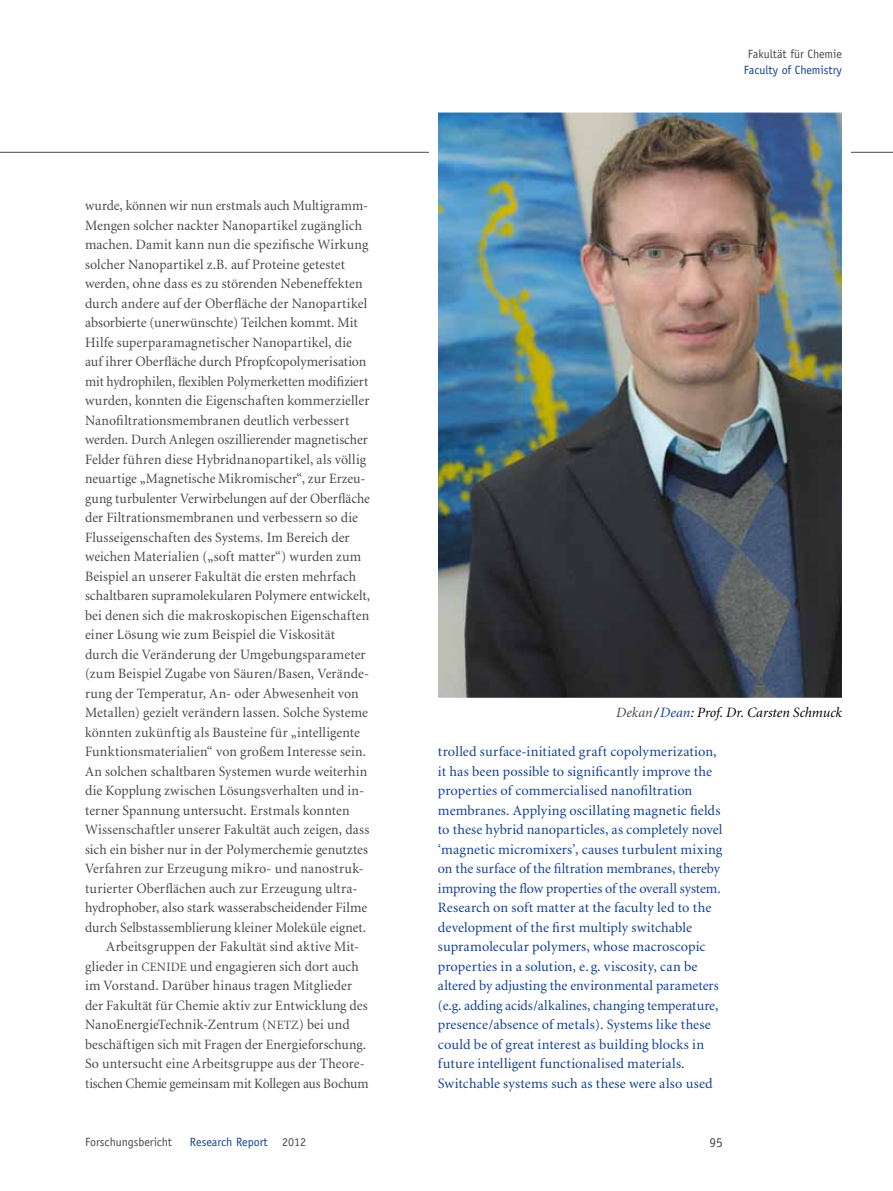
<style>
.page{position:relative;width:893px;height:1191px;background:#fff}
.page>*{position:absolute;margin:0;border:0;box-sizing:border-box;transform-origin:0 0}
.t1{font:14.25px "Minion";letter-spacing:.01em;color:#494948}
.t2{font:14.25px/19.5px "Minion";letter-spacing:.01em;color:#134094}
.t3{font:14.25px "Minion";letter-spacing:.01em;color:#494948;scale:.95 1}
.t4{font:14.25px "Minion";letter-spacing:.01em;color:#494948;scale:.96 1}
.t5{font:14.25px "Minion";letter-spacing:-.01em;color:#494948;scale:.95 1}
.t6{font:italic 14.25px "Minion";color:#000}
.t7{font:13.5px "Officina Sans";color:#494948}
.t8{font:12px "Officina Sans";color:#134094}
.t9{font:12px "Officina Sans";color:#494948}
.s1{font-size:12.75px}
.s2{color:#494948}
.s3{color:#134094}
</style>
<div class="page">
<hr style="left:0;top:152px;width:893px;height:1px;background:#494948">
<img style="left:424px;top:112px;width:431px;height:586px">
<p class="t3" style="left:85px;top:198px;width:299px">wurde, können wir nun erstmals auch Multigramm-</p>
<p class="t1" style="left:85px;top:218px;width:279px">Mengen solcher nackter Nanopartikel zugänglich</p>
<p class="t1" style="left:85px;top:237px;width:285px">machen. Damit kann nun die spezifische Wirkung</p>
<p class="t1" style="left:85px;top:257px;width:262px">solcher Nanopartikel z.B. auf Proteine getestet</p>
<p class="t1" style="left:85px;top:276px;width:279px">werden, ohne dass es zu störenden Nebeneffekten</p>
<p class="t1" style="left:85px;top:296px;width:284px">durch andere auf der Oberfläche der Nanopartikel</p>
<p class="t1" style="left:85px;top:315px;width:274px">absorbierte (unerwünschte) Teilchen kommt. Mit</p>
<p class="t1" style="left:85px;top:335px;width:268px">Hilfe superparamagnetischer Nanopartikel, die</p>
<p class="t1" style="left:85px;top:354px;width:283px">auf ihrer Oberfläche durch Pfropfcopolymerisation</p>
<p class="t3" style="left:85px;top:374px;width:300px">mit hydrophilen, flexiblen Polymerketten modifiziert</p>
<p class="t1" style="left:85px;top:393px;width:286px">wurden, konnten die Eigenschaften kommerzieller</p>
<p class="t1" style="left:85px;top:413px;width:266px">Nanofiltrationsmembranen deutlich verbessert</p>
<p class="t4" style="left:85px;top:432px;width:296px">werden. Durch Anlegen oszillierender magnetischer</p>
<p class="t1" style="left:85px;top:452px;width:282px">Felder führen diese Hybridnanopartikel, als völlig</p>
<p class="t4" style="left:85px;top:471px;width:294px">neuartige „Magnetische Mikromischer“, zur Erzeu-</p>
<p class="t3" style="left:85px;top:491px;width:301px">gung turbulenter Verwirbelungen auf der Oberfläche</p>
<p class="t1" style="left:85px;top:510px;width:274px">der Filtrationsmembranen und verbessern so die</p>
<p class="t1" style="left:85px;top:530px;width:266px">Flusseigenschaften des Systems. Im Bereich der</p>
<p class="t1" style="left:85px;top:549px;width:278px">weichen Materialien („soft matter“) wurden zum</p>
<p class="t1" style="left:85px;top:569px;width:273px">Beispiel an unserer Fakultät die ersten mehrfach</p>
<p class="t1" style="left:85px;top:588px;width:286px">schaltbaren supramolekularen Polymere entwickelt,</p>
<p class="t1" style="left:85px;top:608px;width:286px">bei denen sich die makroskopischen Eigenschaften</p>
<p class="t1" style="left:85px;top:627px;width:251px">einer Lösung wie zum Beispiel die Viskosität</p>
<p class="t1" style="left:85px;top:647px;width:282px">durch die Veränderung der Umgebungsparameter</p>
<p class="t1" style="left:85px;top:666px;width:286px">(zum Beispiel Zugabe von Säuren/Basen, Verände-</p>
<p class="t1" style="left:85px;top:686px;width:275px">rung der Temperatur, An- oder Abwesenheit von</p>
<p class="t1" style="left:85px;top:705px;width:284px">Metallen) gezielt verändern lassen. Solche Systeme</p>
<p class="t1" style="left:85px;top:725px;width:276px">könnten zukünftig als Bausteine für „intelligente</p>
<p class="t1" style="left:85px;top:744px;width:283px">Funktionsmaterialien“ von großem Interesse sein.</p>
<p class="t1" style="left:85px;top:764px;width:284px">An solchen schaltbaren Systemen wurde weiterhin</p>
<p class="t1" style="left:85px;top:783px;width:281px">die Kopplung zwischen Lösungsverhalten und in-</p>
<p class="t1" style="left:85px;top:803px;width:266px">terner Spannung untersucht. Erstmals konnten</p>
<p class="t1" style="left:85px;top:822px;width:286px">Wissenschaftler unserer Fakultät auch zeigen, dass</p>
<p class="t1" style="left:85px;top:842px;width:285px">sich ein bisher nur in der Polymerchemie genutztes</p>
<p class="t1" style="left:85px;top:861px;width:280px">Verfahren zur Erzeugung mikro- und nanostruk-</p>
<p class="t1" style="left:85px;top:881px;width:274px">turierter Oberflächen auch zur Erzeugung ultra-</p>
<p class="t1" style="left:85px;top:900px;width:284px">hydrophober, also stark wasserabscheidender Filme</p>
<p class="t3" style="left:85px;top:920px;width:297px">durch Selbstassemblierung kleiner Moleküle eignet.</p>
<p class="t1" style="left:106px;top:939px;width:254px">Arbeitsgruppen der Fakultät sind aktive Mit-</p>
<p class="t1" style="left:85px;top:959px;width:275px">glieder in <span class="s1">CENIDE</span> und engagieren sich dort auch</p>
<p class="t1" style="left:85px;top:978px;width:269px">im Vorstand. Darüber hinaus tragen Mitglieder</p>
<p class="t1" style="left:85px;top:998px;width:284px">der Fakultät für Chemie aktiv zur Entwicklung des</p>
<p class="t1" style="left:85px;top:1017px;width:266px">NanoEnergieTechnik-Zentrum (<span class="s1">NETZ</span>) bei und</p>
<p class="t4" style="left:85px;top:1037px;width:294px">beschäftigen sich mit Fragen der Energieforschung.</p>
<p class="t1" style="left:85px;top:1056px;width:281px">So untersucht eine Arbeitsgruppe aus der Theore-</p>
<p class="t5" style="left:85px;top:1076px;width:300px">tischen Chemie gemeinsam mit Kollegen aus Bochum</p>
<p class="t9" style="left:748px;top:47px;width:96px">Fakultät für Chemie</p>
<p class="t8" style="left:744px;top:62px;width:100px">Faculty of Chemistry</p>
<p class="t6" style="left:616px;top:705px;width:227px"><span class="s2">Dekan</span>/<span class="s3">Dean</span>: Prof. Dr. Carsten Schmuck</p>
<p class="t2" style="left:438px;top:742px;width:286px">trolled surface-initiated graft copolymerization, it has been possible to significantly improve the properties of commercialised nanofiltration membranes. Applying oscillating magnetic fields to these hybrid nanoparticles, as completely novel ‘magnetic micromixers’, causes turbulent mixing on the surface of the filtration membranes, thereby improving the flow properties of the overall system.<br>Research on soft matter at the faculty led to the development of the first multiply switchable supramolecular polymers, whose macroscopic properties in a solution, e. g. viscosity, can be altered by adjusting the environmental parameters (e.g. adding acids/alkalines, changing temperature, presence/absence of metals). Systems like these could be of great interest as building blocks in future intelligent functionalised materials.<br>Switchable systems such as these were also used</p>
<p class="t9" style="left:85px;top:1134px;width:89px">Forschungsbericht</p>
<p class="t8" style="left:190px;top:1134px;width:118px">Research Report <span class="s2">2012</span></p>
<p class="t7" style="left:709px;top:1134px;width:15px">95</p>
</div>
